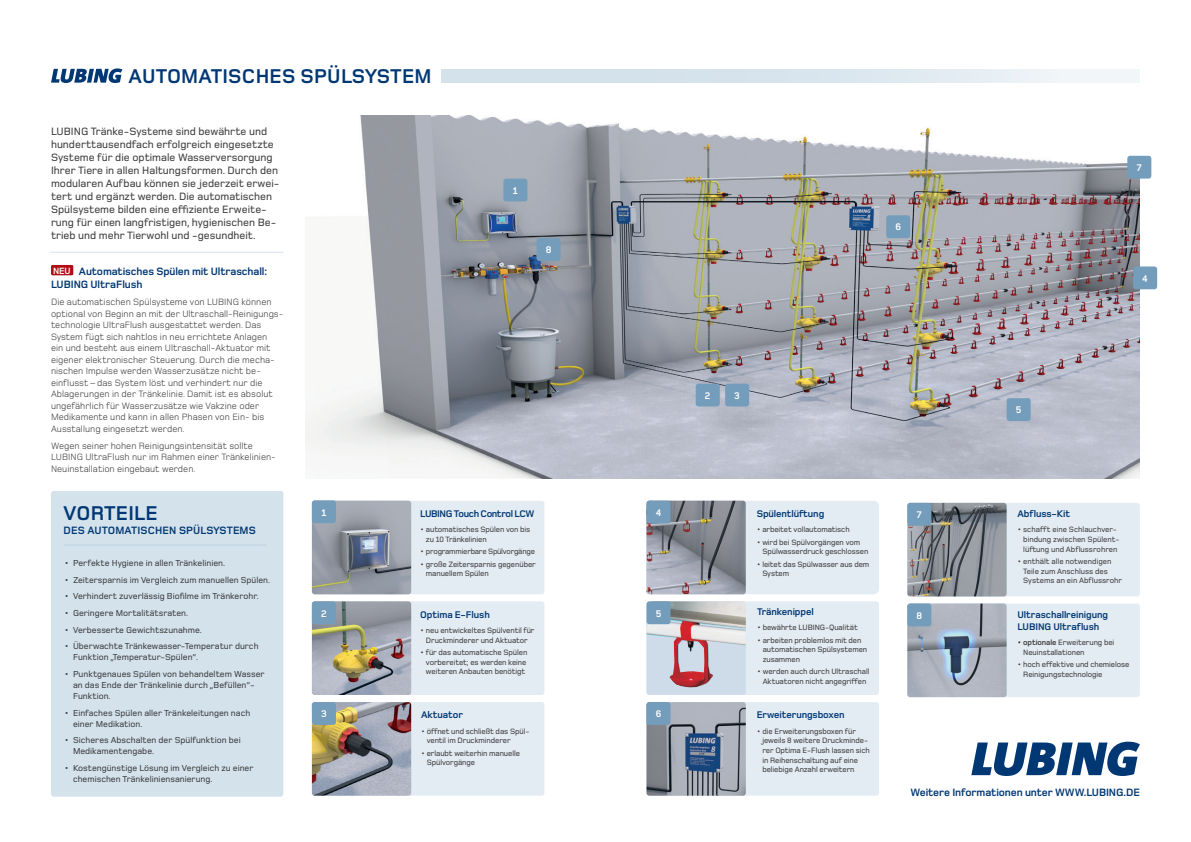
<style>
.page{position:relative;width:1191px;height:842px;background:#fff}
.page>*{position:absolute;margin:0;border:0;box-sizing:border-box;transform-origin:0 0}
.t1{font:700 20.7px "Foundry Monoline";letter-spacing:.01em;color:#013874}
.t2{font:500 11px/13px "Foundry Monoline";color:#3e3e3f}
.t3{font:700 11px/13.2px "Foundry Monoline";letter-spacing:-.01em;color:#013874}
.t4{font:700 11px "Foundry Monoline";letter-spacing:.01em;color:#013874}
.t5{font:700 10px/12px "Foundry Monoline";letter-spacing:-.01em;color:#013874}
.t6{font:700 10px "Foundry Monoline";letter-spacing:-.04em;color:#013874}
.t7{font:700 10px "Foundry Monoline";color:#fff}
.t8{font:9.5px/11.5px "Foundry Monoline";color:#3e3e3f}
.t9{font:700 9.4px "Foundry Monoline";color:#fff}
.t10{font:500 9px/11px "Foundry Monoline";color:#3e3e3f}
.t11{font:500 8px/9.6px "Foundry Monoline";letter-spacing:-.015em;color:#3e3e3f}
.s1{font-weight:700}
</style>
<div class="page">
<svg style="left:971px;top:742px;width:169px;height:34px"></svg>
<img style="left:305px;top:115px;width:834px;height:363px">
<div style="left:312px;top:702px;width:232px;height:94px;background:#e4ecf3;border-radius:3px"></div>
<div style="left:312px;top:501px;width:232px;height:93px;background:#e4ecf3;border-radius:3px"></div>
<div style="left:312px;top:601px;width:232px;height:94px;background:#e4ecf3;border-radius:3px"></div>
<div style="left:646px;top:601px;width:233px;height:94px;background:#e4ecf3;border-radius:3px"></div>
<div style="left:649px;top:503px;width:227px;height:89px;background:#e4ecf3;border-radius:3px"></div>
<div style="left:646px;top:501px;width:233px;height:93px;border:5px solid #e4ecf3;border-radius:3px"></div>
<div style="left:646px;top:702px;width:233px;height:94px;background:#e4ecf3;border-radius:3px"></div>
<div style="left:907px;top:603px;width:232px;height:94px;background:#e4ecf3;border-radius:3px"></div>
<div style="left:907px;top:503px;width:232px;height:93px;background:#e4ecf3;border-radius:3px"></div>
<div style="left:646px;top:601px;width:100px;height:94px;background:#cddce8;border-radius:3px"></div>
<img style="left:646px;top:601px;width:100px;height:86px">
<img style="left:312px;top:702px;width:99px;height:94px">
<img style="left:312px;top:501px;width:99px;height:93px">
<div style="left:312px;top:500px;width:24px;height:23px;background:#749dbb;border-radius:3px"></div>
<div style="left:312px;top:702px;width:24px;height:23px;background:#749dbb;border-radius:3px"></div>
<img style="left:312px;top:601px;width:99px;height:94px">
<div style="left:312px;top:601px;width:24px;height:23px;background:#749dbb;border-radius:3px"></div>
<img style="left:646px;top:501px;width:99px;height:93px">
<div style="left:646px;top:501px;width:24px;height:22px;background:#749dbb;border-radius:3px"></div>
<img style="left:646px;top:702px;width:100px;height:94px">
<div style="left:646px;top:601px;width:24px;height:23px;background:#749dbb;border-radius:3px"></div>
<div style="left:646px;top:702px;width:24px;height:23px;background:#749dbb;border-radius:3px"></div>
<img style="left:907px;top:603px;width:99px;height:94px">
<img style="left:907px;top:503px;width:99px;height:93px">
<div style="left:907px;top:503px;width:24px;height:23px;background:#749dbb;border-radius:3px"></div>
<div style="left:907px;top:603px;width:24px;height:23px;background:#749dbb;border-radius:3px"></div>
<div style="left:1133px;top:266px;width:24px;height:23px;background:#749dbb;border-radius:3px"></div>
<div style="left:1127px;top:156px;width:24px;height:23px;background:#749dbb;border-radius:3px"></div>
<div style="left:536px;top:238px;width:24px;height:23px;background:#749dbb;border-radius:3px"></div>
<div style="left:503px;top:179px;width:24px;height:22px;background:#749dbb;border-radius:3px"></div>
<div style="left:695px;top:384px;width:24px;height:22px;background:#749dbb;border-radius:3px"></div>
<div style="left:725px;top:384px;width:24px;height:22px;background:#749dbb;border-radius:3px"></div>
<div style="left:886px;top:215px;width:24px;height:23px;background:#749dbb;border-radius:3px"></div>
<div style="left:1006px;top:398px;width:24px;height:23px;background:#749dbb;border-radius:3px"></div>
<svg style="left:51px;top:68px;width:71px;height:15px"></svg>
<svg style="left:441px;top:69px;width:699px;height:14px;fill:#d8e5ee"></svg>
<div style="left:51px;top:491px;width:232px;height:306px;background:#d4e2ec;border-radius:3px"></div>
<hr style="left:50px;top:252px;width:233px;height:1px;background:#d4e2ec">
<hr style="left:64px;top:544px;width:203px;height:1px;background:#bed1e1">
<div style="left:51px;top:265px;width:22px;height:10px;background:#b00d15"></div>
<h1 class="t1" style="left:129px;top:65px;width:304px">AUTOMATISCHES SPÜLSYSTEM</h1>
<p class="t2" style="left:51px;top:125px;width:230px">LUBING Tränke-Systeme sind bewährte und hunderttausendfach erfolgreich eingesetzte Systeme für die optimale Wasserversorgung Ihrer Tiere in allen Haltungsformen. Durch den modularen Aufbau können sie jederzeit erwei&shy;tert und ergänzt werden. Die automatischen Spülsysteme bilden eine effiziente Erweite&shy;rung für einen langfristigen, hygienischen Be&shy;trieb und mehr Tierwohl und -gesundheit.</p>
<p class="t9" style="left:53px;top:266px;width:19px">NEU</p>
<h2 class="t3" style="left:51px;top:264px;width:217px;text-indent:28px">Automatisches Spülen mit Ultraschall:<br>LUBING UltraFlush</h2>
<p class="t8" style="left:51px;top:296px;width:234px">Die automatischen Spülsysteme von LUBING können optional von Beginn an mit der Ultraschall-Reinigungs&shy;technologie UltraFlush ausgestattet werden. Das System fügt sich nahtlos in neu errichtete Anlagen<br>ein und besteht aus einem Ultraschall-Aktuator mit eigener elektronischer Steuerung. Durch die mecha&shy;nischen Impulse werden Wasserzusätze nicht be&shy;einflusst – das System löst und verhindert nur die Ablagerungen in der Tränkelinie. Damit ist es absolut ungefährlich für Wasserzusätze wie Vakzine oder Medikamente und kann in allen Phasen von Ein- bis Ausstallung eingesetzt werden.</p>
<p class="t8" style="left:51px;top:440px;width:226px">Wegen seiner hohen Reinigungsintensität sollte<br>LUBING UltraFlush nur im Rahmen einer Tränkelinien-<br>Neuinstallation eingebaut werden.</p>
<h1 class="t1" style="left:64px;top:502px;width:95px">VORTEILE</h1>
<h2 class="t4" style="left:64px;top:525px;width:194px">DES AUTOMATISCHEN SPÜLSYSTEMS</h2>
<p class="t10" style="left:64px;top:558px;width:162px">• Perfekte Hygiene in allen Tränkelinien.</p>
<p class="t10" style="left:64px;top:574px;width:207px">• Zeitersparnis im Vergleich zum manuellen Spülen.</p>
<p class="t10" style="left:64px;top:591px;width:196px">• Verhindert zuverlässig Biofilme im Tränkerohr.</p>
<p class="t10" style="left:64px;top:608px;width:125px">• Geringere Mortalitätsraten.</p>
<p class="t10" style="left:64px;top:624px;width:139px">• Verbesserte Gewichtszunahme.</p>
<p class="t10" style="left:73px;top:641px;width:187px;text-indent:-9px">• Überwachte Tränkewasser-Temperatur durch<br>Funktion „Temperatur-Spülen“.</p>
<p class="t10" style="left:73px;top:669px;width:193px;text-indent:-9px">• Punktgenaues Spülen von behandeltem Wasser an das Ende der Tränkelinie durch „Befüllen“-<br>Funktion.</p>
<p class="t10" style="left:73px;top:707px;width:179px;text-indent:-9px">• Einfaches Spülen aller Tränkeleitungen nach einer Medikation.</p>
<p class="t10" style="left:73px;top:735px;width:169px;text-indent:-9px">• Sicheres Abschalten der Spülfunktion bei<br>Medikamentengabe.</p>
<p class="t10" style="left:73px;top:763px;width:182px;text-indent:-9px">• Kostengünstige Lösung im Vergleich zu einer chemischen Tränkeliniensanierung.</p>
<p class="t7" style="left:321px;top:507px;width:6px">1</p>
<p class="t7" style="left:321px;top:608px;width:7px">2</p>
<p class="t7" style="left:321px;top:709px;width:7px">3</p>
<p class="t7" style="left:513px;top:185px;width:6px">1</p>
<p class="t7" style="left:545px;top:245px;width:7px">8</p>
<p class="t6" style="left:420px;top:508px;width:116px">LUBING Touch Control LCW</p>
<p class="t11" style="left:426px;top:525px;width:106px;text-indent:-6px">• automatisches Spülen von bis zu 10 Tränkelinien</p>
<p class="t11" style="left:420px;top:547px;width:116px">• programmierbare Spülvorgänge</p>
<p class="t11" style="left:426px;top:559px;width:111px;text-indent:-6px">• große Zeitersparnis gegenüber manuellem Spülen</p>
<p class="t5" style="left:420px;top:608px;width:71px">Optima E-Flush</p>
<p class="t11" style="left:420px;top:625px;width:116px;text-align:center">• neu entwickeltes Spülventil für<br>Druckminderer und Aktuator</p>
<p class="t11" style="left:420px;top:648px;width:109px;text-align:center">• für das automatische Spülen vorbereitet; es werden keine weiteren Anbauten benötigt</p>
<p class="t5" style="left:421px;top:709px;width:43px">Aktuator</p>
<p class="t11" style="left:427px;top:726px;width:104px;text-indent:-6px">• öffnet und schließt das Spül&shy;ventil im Druckminderer</p>
<p class="t11" style="left:427px;top:748px;width:95px;text-indent:-6px">• erlaubt weiterhin manuelle<br>Spülvorgänge</p>
<p class="t7" style="left:1137px;top:162px;width:6px">7</p>
<p class="t7" style="left:895px;top:222px;width:7px">6</p>
<p class="t7" style="left:1142px;top:273px;width:7px">4</p>
<p class="t7" style="left:705px;top:390px;width:7px">2</p>
<p class="t7" style="left:734px;top:390px;width:7px">3</p>
<p class="t7" style="left:1015px;top:405px;width:7px">5</p>
<p class="t7" style="left:655px;top:507px;width:7px">4</p>
<p class="t5" style="left:756px;top:508px;width:69px">Spülentlüftung</p>
<p class="t11" style="left:756px;top:525px;width:95px">• arbeitet vollautomatisch</p>
<p class="t11" style="left:762px;top:537px;width:108px;text-indent:-6px">• wird bei Spülvorgängen vom<br>Spülwasserdruck geschlossen</p>
<p class="t11" style="left:762px;top:559px;width:109px;text-indent:-6px">• leitet das Spülwasser aus dem<br>System</p>
<p class="t7" style="left:917px;top:509px;width:6px">7</p>
<p class="t5" style="left:1017px;top:508px;width:54px">Abfluss-Kit</p>
<p class="t11" style="left:1023px;top:525px;width:98px;text-indent:-6px">• schafft eine Schlauchver&shy;bindung zwischen Spülent&shy;lüftung und Abflussrohren</p>
<p class="t11" style="left:1023px;top:556px;width:100px;text-indent:-6px">• enthält alle notwendigen<br>Teile zum Anschluss des<br>Systems an ein Abflussrohr</p>
<p class="t7" style="left:655px;top:608px;width:7px">5</p>
<p class="t5" style="left:757px;top:606px;width:58px">Tränkenippel</p>
<p class="t11" style="left:757px;top:623px;width:102px">• bewährte LUBING-Qualität</p>
<p class="t11" style="left:762px;top:635px;width:106px;text-indent:-6px">• arbeiten problemlos mit den automatischen Spülsystemen zusammen</p>
<p class="t11" style="left:757px;top:667px;width:114px;text-align:center">• werden auch durch Ultraschall<br>Aktuatoren nicht angegriffen</p>
<p class="t7" style="left:916px;top:610px;width:7px">8</p>
<p class="t5" style="left:1017px;top:608px;width:92px">Ultraschallreinigung<br>LUBING Ultraflush</p>
<p class="t11" style="left:1023px;top:637px;width:93px;text-indent:-6px"><span class="s1">• optionale</span> Erweiterung bei<br>Neuinstallationen</p>
<p class="t11" style="left:1023px;top:660px;width:108px;text-indent:-6px">• hoch effektive und chemielose<br>Reinigungstechnologie</p>
<p class="t7" style="left:655px;top:709px;width:7px">6</p>
<p class="t5" style="left:756px;top:709px;width:89px">Erweiterungsboxen</p>
<p class="t11" style="left:762px;top:726px;width:109px;text-indent:-6px">• die Erweiterungsboxen für jeweils 8 weitere Druckminde&shy;rer Optima E-Flush lassen sich in Reihenschaltung auf eine beliebige Anzahl erweitern</p>
<h2 class="t3" style="left:910px;top:786px;width:231px">Weitere Informationen unter WWW.LUBING.DE</h2>
</div>
